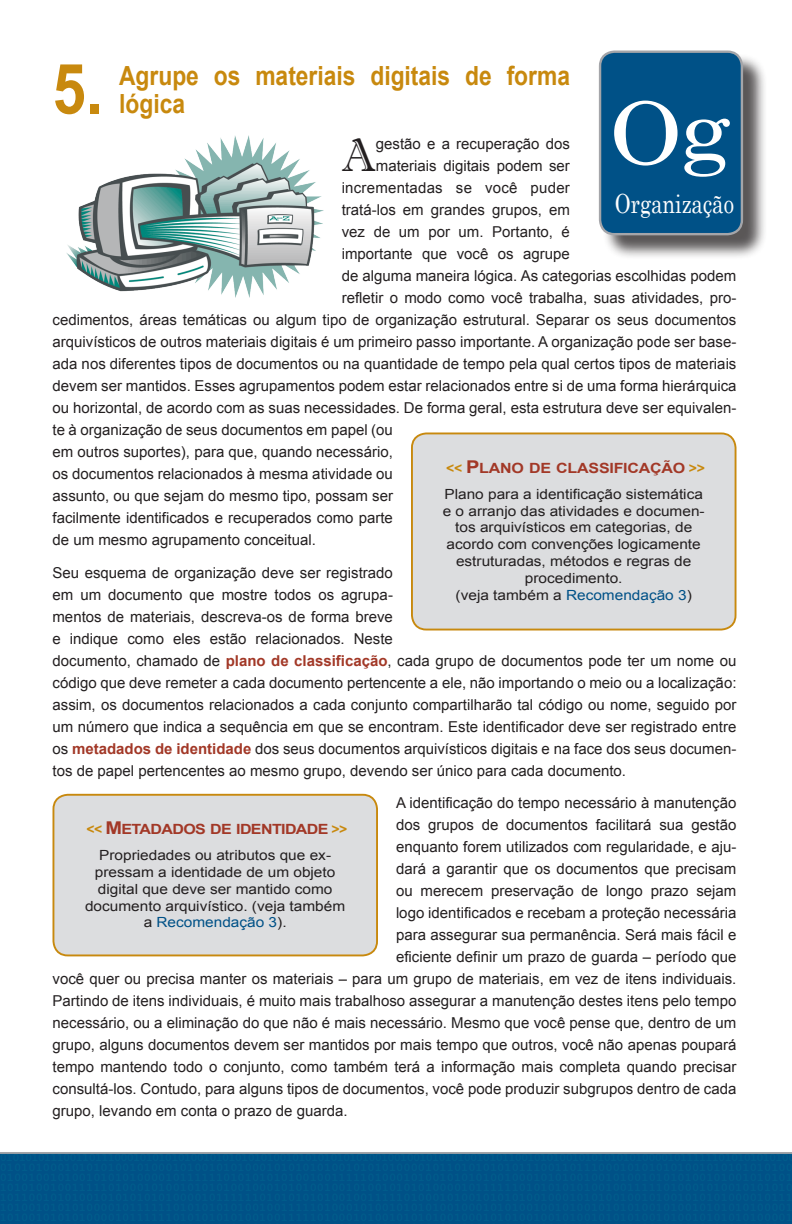
<style>
.page{position:relative;width:792px;height:1224px;background:#fff}
.page>*{position:absolute;margin:0;border:0;box-sizing:border-box;transform-origin:0 0}
.t1{font:86px "Century";color:#fff;scale:1.1 1}
.titulo_numerado{font:700 69.4px "Arial";color:#c8890e;scale:.86 1}
.texto_corrido_capitu{font:47px "Imprint MT Shadow";color:#231f20}
.titulo_numerado-2{font:700 26.4px/28px "Arial";color:#c8890e;scale:.86 1}
.t2{font:26.4px "Century";color:#fff;scale:.78 1}
.texto_corrido{font:15px/22px "Arial";color:#231f20}
.texto_corrido_capitu-2{font:15px "Arial";color:#231f20}
.texto_box_cinza{font:14px/16.8px "Arial";color:#231f20;text-align:center;scale:1.1 1}
.t3{font:14px "Arial Bold MT SC800";letter-spacing:-.035em;color:#a23827;scale:1.14 1}
.t4{font:14px "Arial Bold MT SC800";letter-spacing:-.01em;color:#a23827;scale:1.14 1}
.s1{font-weight:700;color:#a23827}
.s2{font-family:"Arial";font-weight:700;color:#c8890e}
.s3{font-size:17.6px}
.s4{color:#005187}
</style>
<div class="page">
<div style="left:0;top:1152px;width:792px;height:72px;background:#005187"></div>
<div style="left:602px;top:53px;width:166px;height:207px;background:#231f20;opacity:.75"></div>
<div style="left:600px;top:52px;width:142px;height:182px;background:#005187;border-radius:14px"></div>
<div style="left:599px;top:51px;width:144px;height:184px;border:2px solid #a4a5a9;border-radius:14px"></div>
<div style="left:53px;top:795px;width:324px;height:160px;background:#dcdddf;border-radius:14px"></div>
<div style="left:53px;top:794px;width:325px;height:162px;border:2px solid #c8890e;border-radius:14px"></div>
<img style="left:67px;top:135px;width:256px;height:162px">
<div style="left:412px;top:433px;width:324px;height:197px;background:#dcdddf;border-radius:14px"></div>
<div style="left:411px;top:433px;width:326px;height:198px;border:2px solid #c8890e;border-radius:14px"></div>
<p class="titulo_numerado" style="left:52px;top:43px;width:60px">5.</p>
<p class="titulo_numerado-2" style="left:119px;top:63px;width:526px">Agrupe os materiais digitais de forma lógica</p>
<p class="texto_corrido_capitu" style="left:342px;top:128px;width:36px">A</p>
<p class="texto_corrido_capitu-2" style="left:376px;top:134px;width:196px">gestão e a recuperação dos</p>
<p class="t1" style="left:609px;top:59px;width:112px">Og</p>
<p class="t2" style="left:615px;top:181px;width:154px">Organização</p>
<p class="texto_corrido_capitu-2" style="left:376px;top:156px;width:196px">materiais digitais podem ser</p>
<p class="texto_corrido_capitu-2" style="left:342px;top:178px;width:230px">incrementadas se você puder</p>
<p class="texto_corrido_capitu-2" style="left:342px;top:200px;width:230px">tratá-los em grandes grupos, em</p>
<p class="texto_corrido_capitu-2" style="left:342px;top:222px;width:230px">vez de um por um. Portanto, é</p>
<p class="texto_corrido_capitu-2" style="left:342px;top:244px;width:230px">importante que você os agrupe</p>
<p class="texto_corrido_capitu-2" style="left:342px;top:266px;width:396px">de alguma maneira lógica. As categorias escolhidas podem</p>
<p class="texto_corrido_capitu-2" style="left:342px;top:288px;width:396px">refletir o modo como você trabalha, suas atividades, pro-</p>
<p class="texto_corrido_capitu-2" style="left:52px;top:310px;width:685px">cedimentos, áreas temáticas ou algum tipo de organização estrutural. Separar os seus documentos</p>
<p class="texto_corrido_capitu-2" style="left:52px;top:332px;width:685px">arquivísticos de outros materiais digitais é um primeiro passo importante. A organização pode ser base-</p>
<p class="texto_corrido_capitu-2" style="left:52px;top:354px;width:685px">ada nos diferentes tipos de documentos ou na quantidade de tempo pela qual certos tipos de materiais</p>
<p class="texto_corrido_capitu-2" style="left:52px;top:376px;width:686px">devem ser mantidos. Esses agrupamentos podem estar relacionados entre si de uma forma hierárquica</p>
<p class="texto_corrido_capitu-2" style="left:52px;top:398px;width:685px">ou horizontal, de acordo com as suas necessidades. De forma geral, esta estrutura deve ser equivalen-</p>
<p class="texto_corrido_capitu-2" style="left:52px;top:420px;width:342px">te à organização de seus documentos em papel (ou</p>
<p class="texto_corrido_capitu-2" style="left:52px;top:442px;width:342px">em outros suportes), para que, quando necessário,</p>
<p class="texto_corrido_capitu-2" style="left:52px;top:464px;width:342px">os documentos relacionados à mesma atividade ou</p>
<p class="texto_corrido_capitu-2" style="left:52px;top:486px;width:342px">assunto, ou que sejam do mesmo tipo, possam ser</p>
<p class="texto_corrido_capitu-2" style="left:52px;top:508px;width:342px">facilmente identificados e recuperados como parte</p>
<p class="texto_corrido_capitu-2" style="left:52px;top:530px;width:265px">de um mesmo agrupamento conceitual.</p>
<p class="texto_corrido" style="left:52px;top:561px;width:686px">Seu esquema de organização deve ser registrado<br>em um documento que mostre todos os agrupa-<br>mentos de materiais, descreva-os de forma breve<br>e indique como eles estão relacionados. Neste<br>documento, chamado de <span class="s1">plano de classificação</span>, cada grupo de documentos pode ter um nome ou código que deve remeter a cada documento pertencente a ele, não importando o meio ou a localização: assim, os documentos relacionados a cada conjunto compartilharão tal código ou nome, seguido por um número que indica a sequência em que se encontram. Este identificador deve ser registrado entre os <span class="s1">metadados de identidade</span> dos seus documentos arquivísticos digitais e na face dos seus documen&shy;tos de papel pertencentes ao mesmo grupo, devendo ser único para cada documento.</p>
<p class="texto_corrido" style="left:396px;top:792px;width:342px">A identificação do tempo necessário à manutenção</p>
<p class="texto_corrido" style="left:396px;top:814px;width:342px">dos grupos de documentos facilitará sua gestão</p>
<p class="texto_corrido" style="left:396px;top:836px;width:342px">enquanto forem utilizados com regularidade, e aju-</p>
<p class="texto_corrido" style="left:396px;top:858px;width:342px">dará a garantir que os documentos que precisam</p>
<p class="texto_corrido" style="left:396px;top:880px;width:342px">ou merecem preservação de longo prazo sejam</p>
<p class="texto_corrido" style="left:396px;top:902px;width:342px">logo identificados e recebam a proteção necessária</p>
<p class="texto_corrido" style="left:396px;top:924px;width:342px">para assegurar sua permanência. Será mais fácil e</p>
<p class="texto_corrido" style="left:396px;top:946px;width:342px">eficiente definir um prazo de guarda – período que</p>
<p class="texto_corrido" style="left:52px;top:968px;width:685px">você quer ou precisa manter os materiais – para um grupo de materiais, em vez de itens individuais.</p>
<p class="texto_corrido" style="left:52px;top:990px;width:685px">Partindo de itens individuais, é muito mais trabalhoso assegurar a manutenção destes itens pelo tempo</p>
<p class="texto_corrido" style="left:52px;top:1012px;width:685px">necessário, ou a eliminação do que não é mais necessário. Mesmo que você pense que, dentro de um</p>
<p class="texto_corrido" style="left:52px;top:1034px;width:685px">grupo, alguns documentos devem ser mantidos por mais tempo que outros, você não apenas poupará</p>
<p class="texto_corrido" style="left:52px;top:1056px;width:685px">tempo mantendo todo o conjunto, como também terá a informação mais completa quando precisar</p>
<p class="texto_corrido" style="left:52px;top:1078px;width:685px">consultá-los. Contudo, para alguns tipos de documentos, você pode produzir subgrupos dentro de cada</p>
<p class="texto_corrido" style="left:52px;top:1100px;width:297px">grupo, levando em conta o prazo de guarda.</p>
<p class="t4" style="left:446px;top:459px;width:229px"><span class="s2">&lt;&lt;</span> <span class="s3">P</span>LANO DE CLASSIFICAÇÃO <span class="s2">&gt;&gt;</span></p>
<p class="texto_box_cinza" style="left:443px;top:486px;width:240px">Plano para a identificação sistemática e o arranjo das atividades e documen&shy;tos arquivísticos em categorias, de acordo com convenções logicamente estruturadas, métodos e regras de procedimento.</p>
<p class="texto_box_cinza" style="left:456px;top:586px;width:216px">(veja também a <span class="s4">Recomendação 3</span>)</p>
<p class="t3" style="left:86px;top:820px;width:230px"><span class="s2">&lt;&lt;</span> <span class="s3">M</span> ETADADOS DE IDENTIDADE <span class="s2">&gt;&gt;</span></p>
<p class="texto_box_cinza" style="left:85px;top:847px;width:238px">Propriedades ou atributos que ex&shy;pressam a identidade de um objeto digital que deve ser mantido como documento arquivístico. (veja também a <span class="s4">Recomendação 3</span>).</p>
</div>
